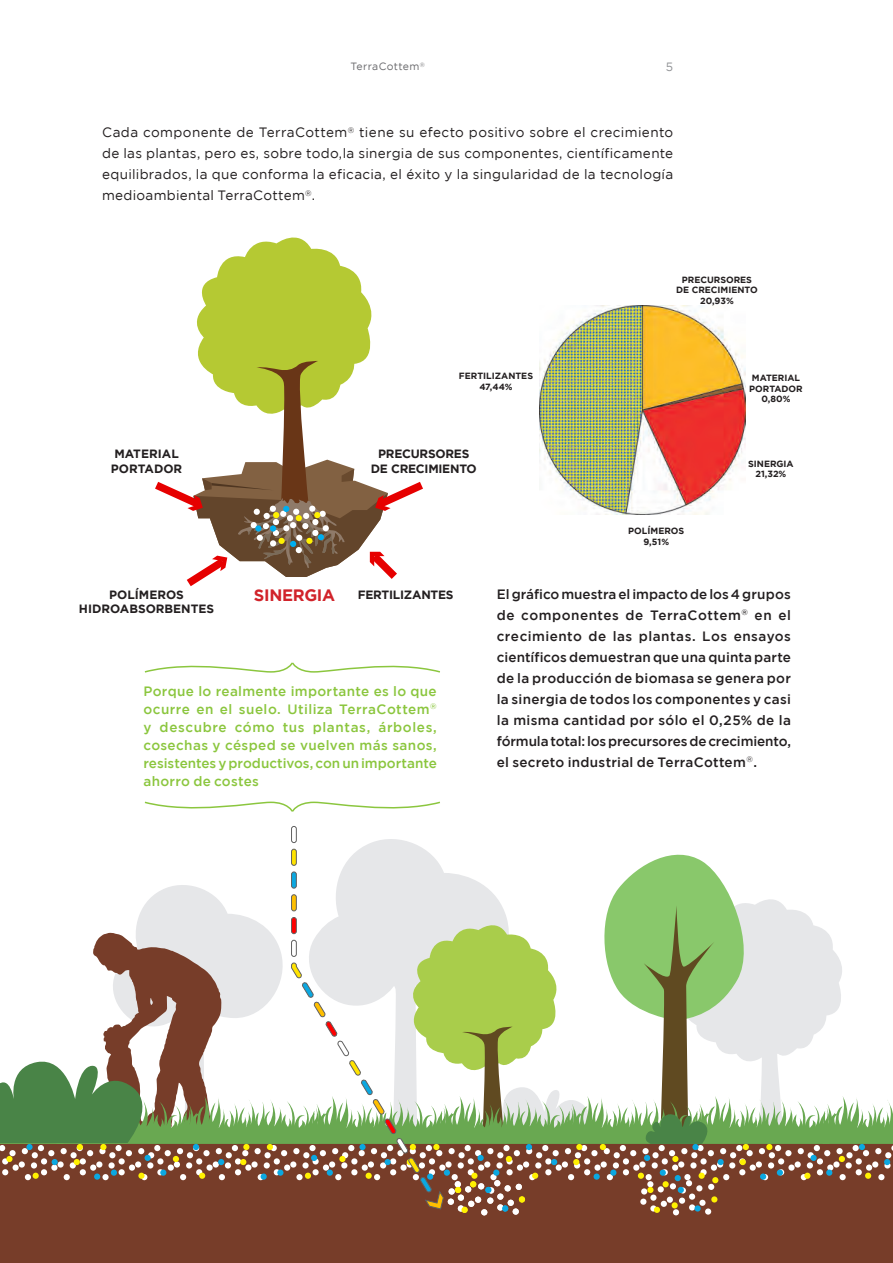
<style>
.page{position:relative;width:893px;height:1263px;background:#fff}
.page>*{position:absolute;margin:0;border:0;box-sizing:border-box;transform-origin:0 0}
.VENTAJAS{font:700 16.5px "Gotham";letter-spacing:-.02em;color:#d1232a}
.CUERPO_DE_TEXTO_000{font:500 13.5px/21px "Gotham";letter-spacing:.015em;color:#231f20;text-align:justify}
.CUERPO_DE_TEXTO_000-2{font:13.5px/21px "Gotham";letter-spacing:.02em;color:#231f20;text-align:justify}
.CUERPO_DE_TEXTO_000-3{font:500 13.5px/18px "Gotham";color:#8bc63e;text-align:justify}
.VENTAJAS-2{font:700 12px/14.4px "Gotham";color:#231f20;text-align:center}
.VENTAJAS-3{font:700 12px "Gotham";letter-spacing:-.02em;color:#231f20}
.t1{font:12px "Gotham";color:#919396}
.t2{font:10.5px "Gotham";letter-spacing:.03em;color:#6b6b6e}
.VENTAJAS-4{font:700 9px "Gotham";color:#231f20}
</style>
<div class="page">
<div style="left:0;top:1144px;width:893px;height:119px;background:#773d29"></div>
<img style="left:539px;top:306px;width:206px;height:208px">
<svg style="left:144px;top:662px;width:296px;height:11px"></svg>
<svg style="left:144px;top:801px;width:296px;height:11px"></svg>
<svg style="left:0;top:839px;width:893px;height:376px"></svg>
<hr style="left:292px;top:940px;width:4px;height:16px;background:#fff;border-radius:2px">
<div style="left:291px;top:940px;width:6px;height:17px;border:1px solid #616161;border-radius:2px"></div>
<hr style="left:292px;top:917px;width:4px;height:17px;background:#f00;border-radius:2px">
<div style="left:291px;top:917px;width:6px;height:17px;border:1px solid #616161;border-radius:2px"></div>
<hr style="left:292px;top:895px;width:4px;height:16px;background:#ffbf00;border-radius:2px">
<div style="left:291px;top:894px;width:6px;height:17px;border:1px solid #616161;border-radius:2px"></div>
<hr style="left:292px;top:872px;width:4px;height:16px;background:#0ba8e1;border-radius:2px">
<div style="left:291px;top:871px;width:6px;height:17px;border:1px solid #616161;border-radius:2px"></div>
<hr style="left:292px;top:849px;width:4px;height:16px;background:#ffe300;border-radius:2px">
<div style="left:291px;top:849px;width:6px;height:17px;border:1px solid #616161;border-radius:2px"></div>
<hr style="left:292px;top:826px;width:4px;height:17px;background:#fff;border-radius:2px">
<div style="left:291px;top:826px;width:6px;height:17px;border:1px solid #616161;border-radius:2px"></div>
<svg style="left:155px;top:237px;width:268px;height:350px"></svg>
<p class="t2" style="left:350px;top:61px;width:76px">TerraCottem<sup>®</sup></p>
<p class="t1" style="left:666px;top:60px;width:9px">5</p>
<p class="CUERPO_DE_TEXTO_000-2" style="left:102px;top:122px;width:573px">Cada componente de TerraCottem<sup>®</sup> tiene su efecto positivo sobre el crecimiento de las plantas, pero es, sobre todo,la sinergia de sus componentes, científicamente equilibrados, la que conforma la eficacia, el éxito y la singularidad de la tecnología medioambiental TerraCottem<sup>®</sup>.</p>
<p class="VENTAJAS-2" style="left:114px;top:447px;width:66px">MATERIAL</p>
<p class="VENTAJAS-2" style="left:111px;top:461px;width:73px">PORTADOR</p>
<p class="VENTAJAS-4" style="left:459px;top:371px;width:76px">FERTILIZANTES</p>
<p class="VENTAJAS-4" style="left:479px;top:381px;width:35px">47,44%</p>
<p class="VENTAJAS-3" style="left:378px;top:447px;width:93px">PRECURSORES</p>
<p class="VENTAJAS-3" style="left:371px;top:462px;width:107px">DE CRECIMIENTO</p>
<p class="VENTAJAS-4" style="left:682px;top:274px;width:72px">PRECURSORES</p>
<p class="VENTAJAS-4" style="left:676px;top:285px;width:83px">DE CRECIMIENTO</p>
<p class="VENTAJAS-4" style="left:700px;top:296px;width:35px">20,93%</p>
<p class="VENTAJAS-4" style="left:752px;top:372px;width:50px">MATERIAL</p>
<p class="VENTAJAS-4" style="left:749px;top:383px;width:55px">PORTADOR</p>
<p class="VENTAJAS-4" style="left:761px;top:394px;width:30px">0,80%</p>
<p class="VENTAJAS-4" style="left:628px;top:526px;width:57px">POLÍMEROS</p>
<p class="VENTAJAS-4" style="left:643px;top:537px;width:27px">9,51%</p>
<p class="VENTAJAS-4" style="left:748px;top:458px;width:47px">SINERGIA</p>
<p class="VENTAJAS-4" style="left:755px;top:469px;width:32px">21,32%</p>
<p class="VENTAJAS-2" style="left:79px;top:587px;width:137px">POLÍMEROS<br>HIDROABSORBENTES</p>
<p class="VENTAJAS" style="left:254px;top:585px;width:83px">SINERGIA</p>
<p class="VENTAJAS-3" style="left:358px;top:587px;width:97px">FERTILIZANTES</p>
<p class="CUERPO_DE_TEXTO_000-3" style="left:143px;top:681px;width:295px">Porque lo realmente importante es lo que ocurre en el suelo. Utiliza TerraCottem<sup>® </sup>y descubre cómo tus plantas, árboles, cosechas y césped se vuelven más sanos, resistentes y productivos, con un importante ahorro de costes</p>
<p class="CUERPO_DE_TEXTO_000" style="left:497px;top:583px;width:296px">El gráfico muestra el impacto de los 4 grupos de componentes de TerraCottem<sup>®</sup> en el crecimiento de las plantas. Los ensayos científicos demuestran que una quinta parte de la producción de biomasa se genera por la sinergia de todos los componentes y casi la misma cantidad por sólo el 0,25% de la fórmula total: los precursores de crecimiento, el secreto industrial de TerraCottem<sup>®</sup>.</p>
</div>
